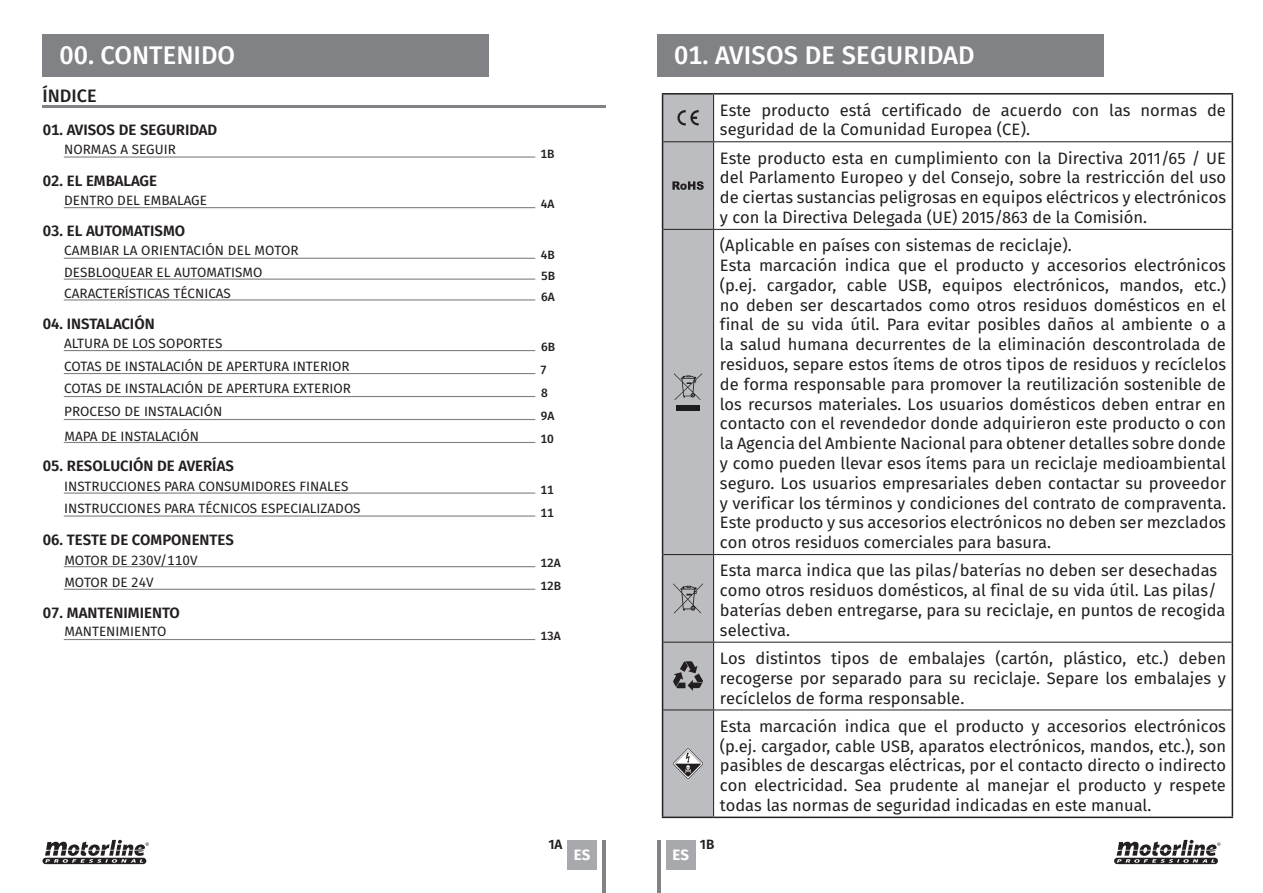
<style>
.page{position:relative;width:1263px;height:893px;background:#fff}
.page>*{position:absolute;margin:0;border:0;box-sizing:border-box;transform-origin:0 0}
.titulos{font:500 25.5px "Fira Sans";letter-spacing:.01em;color:#fff}
.legenda{font:500 25.5px "Fira Sans";color:#fff}
.legenda-2{font:500 18px "Fira Sans";color:#231f20}
.t1{font:16.5px/19.8px "Fira Sans";color:#231f20}
.Indice-titulo{font:600 15px "Fira Sans";color:#231f20}
.t2{font:700 15px "Fira Sans";color:#fff}
.indice-txt{font:13.5px "Fira Sans";color:#231f20}
.t3{font:600 13.5px "Fira Sans";color:#231f20}
.Paragraph_Style_3{font:500 12px "Fira Sans";color:#231f20}
</style>
<div class="page">
<div style="left:657px;top:34px;width:446px;height:43px;background:#808285"></div>
<div style="left:43px;top:34px;width:446px;height:43px;background:#808285"></div>
<hr style="left:43px;top:105px;width:563px;height:3px;background:#808285">
<div style="left:666px;top:840px;width:30px;height:29px;background:#a8a9ad"></div>
<div style="left:567px;top:840px;width:30px;height:29px;background:#a8a9ad"></div>
<hr style="left:603px;top:840px;width:3px;height:53px;background:#808285">
<hr style="left:657px;top:840px;width:3px;height:53px;background:#808285">
<hr style="left:64px;top:156px;width:471px;height:2px;background:#808285">
<hr style="left:64px;top:566px;width:471px;height:1px;background:#808285">
<hr style="left:64px;top:589px;width:471px;height:1px;background:#808285">
<hr style="left:64px;top:639px;width:471px;height:1px;background:#808285">
<hr style="left:64px;top:207px;width:471px;height:1px;background:#808285">
<hr style="left:64px;top:258px;width:471px;height:1px;background:#808285">
<hr style="left:64px;top:350px;width:471px;height:1px;background:#808285">
<hr style="left:64px;top:492px;width:471px;height:2px;background:#808285">
<hr style="left:64px;top:279px;width:471px;height:1px;background:#808285">
<hr style="left:64px;top:373px;width:471px;height:1px;background:#808285">
<hr style="left:64px;top:515px;width:471px;height:2px;background:#808285">
<hr style="left:64px;top:299px;width:471px;height:1px;background:#808285">
<hr style="left:64px;top:396px;width:471px;height:1px;background:#808285">
<hr style="left:64px;top:419px;width:471px;height:1px;background:#808285">
<hr style="left:64px;top:442px;width:471px;height:1px;background:#808285">
<svg style="left:1114px;top:840px;width:106px;height:24px"></svg>
<svg style="left:43px;top:840px;width:106px;height:24px"></svg>
<svg style="left:714px;top:95px;width:518px;height:722px"></svg>
<hr style="left:714px;top:93px;width:519px;height:2px;background:#231f20">
<hr style="left:1232px;top:95px;width:1px;height:47px;background:#231f20">
<hr style="left:1232px;top:142px;width:1px;height:87px;background:#231f20">
<hr style="left:1232px;top:229px;width:1px;height:326px;background:#231f20">
<hr style="left:1232px;top:642px;width:1px;height:68px;background:#231f20">
<hr style="left:1232px;top:710px;width:1px;height:107px;background:#231f20">
<hr style="left:714px;top:817px;width:519px;height:1px;background:#231f20">
<hr style="left:714px;top:141px;width:518px;height:1px;background:#231f20">
<hr style="left:714px;top:229px;width:518px;height:1px;background:#231f20">
<hr style="left:714px;top:554px;width:518px;height:1px;background:#231f20">
<hr style="left:714px;top:642px;width:518px;height:1px;background:#231f20">
<hr style="left:714px;top:710px;width:518px;height:1px;background:#231f20">
<hr style="left:662px;top:93px;width:52px;height:2px;background:#231f20">
<hr style="left:1232px;top:555px;width:1px;height:87px;background:#231f20">
<hr style="left:662px;top:817px;width:52px;height:1px;background:#231f20">
<svg style="left:662px;top:94px;width:52px;height:723px;background:#afb0b2"></svg>
<p class="legenda" style="left:60px;top:35px;width:177px">00. CONTENIDO</p>
<p class="titulos" style="left:674px;top:35px;width:302px">01. AVISOS DE SEGURIDAD</p>
<p class="legenda-2" style="left:43px;top:81px;width:56px">ÍNDICE</p>
<p class="t1" style="left:720px;top:99px;width:508px">Este producto está certificado de acuerdo con las normas de seguridad de la Comunidad Europea (CE).</p>
<p class="t1" style="left:720px;top:147px;width:508px;text-align:justify">Este producto esta en cumplimiento con la Directiva 2011/65 / UE del Parlamento Europeo y del Consejo, sobre la restricción del uso de ciertas sustancias peligrosas en equipos eléctricos y electrónicos y con la Directiva Delegada (UE) 2015/863 de la Comisión.</p>
<p class="t1" style="left:720px;top:235px;width:508px">(Aplicable en países con sistemas de reciclaje).<br>Esta marcación indica que el producto y accesorios electrónicos (p.ej. cargador, cable USB, equipos electrónicos, mandos, etc.) no deben ser descartados como otros residuos domésticos en el final de su vida útil. Para evitar posibles daños al ambiente o a la salud humana decurrentes de la eliminación descontrolada de residuos, separe estos ítems de otros tipos de residuos y recíclelos de forma responsable para promover la reutilización sostenible de los recursos materiales. Los usuarios domésticos deben entrar en contacto con el revendedor donde adquirieron este producto o con la Agencia del Ambiente Nacional para obtener detalles sobre donde y como pueden llevar esos ítems para un reciclaje medioambiental seguro. Los usuarios empresariales deben contactar su proveedor y verificar los términos y condiciones del contrato de compraventa.<br>Este producto y sus accesorios electrónicos no deben ser mezclados con otros residuos comerciales para basura.</p>
<p class="t1" style="left:720px;top:560px;width:507px">Esta marca indica que las pilas/baterías no deben ser desechadas como otros residuos domésticos, al final de su vida útil. Las pilas/ baterías deben entregarse, para su reciclaje, en puntos de recogida selectiva.</p>
<p class="t1" style="left:720px;top:648px;width:508px;text-align:justify">Los distintos tipos de embalajes (cartón, plástico, etc.) deben recogerse por separado para su reciclaje. Separe los embalajes y recíclelos de forma responsable.</p>
<p class="t1" style="left:720px;top:716px;width:508px;text-align:justify">Esta marcación indica que el producto y accesorios electrónicos (p.ej. cargador, cable USB, aparatos electrónicos, mandos, etc.), son pasibles de descargas eléctricas, por el contacto directo o indirecto con electricidad. Sea prudente al manejar el producto y respete todas las normas de seguridad indicadas en este manual.</p>
<p class="Indice-titulo" style="left:43px;top:118px;width:176px">01. AVISOS DE SEGURIDAD</p>
<p class="Indice-titulo" style="left:43px;top:168px;width:116px">02. EL EMBALAGE</p>
<p class="Indice-titulo" style="left:43px;top:219px;width:144px">03. EL AUTOMATISMO</p>
<p class="indice-txt" style="left:64px;top:139px;width:113px">NORMAS A SEGUIR</p>
<p class="Paragraph_Style_3" style="left:540px;top:144px;width:16px">1B</p>
<p class="indice-txt" style="left:64px;top:190px;width:144px">DENTRO DEL EMBALAGE</p>
<p class="indice-txt" style="left:64px;top:240px;width:236px">CAMBIAR LA ORIENTACIÓN DEL MOTOR</p>
<p class="indice-txt" style="left:64px;top:262px;width:200px">DESBLOQUEAR EL AUTOMATISMO</p>
<p class="indice-txt" style="left:64px;top:283px;width:168px">CARACTERÍSTICAS TÉCNICAS</p>
<p class="Paragraph_Style_3" style="left:541px;top:194px;width:15px">4A</p>
<p class="Paragraph_Style_3" style="left:541px;top:245px;width:16px">4B</p>
<p class="Paragraph_Style_3" style="left:541px;top:266px;width:16px">5B</p>
<p class="Paragraph_Style_3" style="left:541px;top:287px;width:15px">6A</p>
<p class="Indice-titulo" style="left:43px;top:311px;width:114px">04. INSTALACIÓN</p>
<p class="indice-txt" style="left:64px;top:333px;width:160px">ALTURA DE LOS SOPORTES</p>
<p class="indice-txt" style="left:64px;top:356px;width:287px">COTAS DE INSTALACIÓN DE APERTURA INTERIOR</p>
<p class="indice-txt" style="left:64px;top:379px;width:288px">COTAS DE INSTALACIÓN DE APERTURA EXTERIOR</p>
<p class="Paragraph_Style_3" style="left:541px;top:337px;width:16px">6B</p>
<p class="Paragraph_Style_3" style="left:540px;top:360px;width:8px">7</p>
<p class="Paragraph_Style_3" style="left:541px;top:383px;width:8px">8</p>
<p class="Paragraph_Style_3" style="left:541px;top:406px;width:15px">9A</p>
<p class="Paragraph_Style_3" style="left:540px;top:429px;width:15px">10</p>
<p class="indice-txt" style="left:64px;top:402px;width:160px">PROCESO DE INSTALACIÓN</p>
<p class="indice-txt" style="left:64px;top:426px;width:136px">MAPA DE INSTALACIÓN</p>
<p class="Indice-titulo" style="left:43px;top:454px;width:193px">05. RESOLUCIÓN DE AVERÍAS</p>
<p class="indice-txt" style="left:64px;top:476px;width:286px">INSTRUCCIONES PARA CONSUMIDORES FINALES</p>
<p class="indice-txt" style="left:64px;top:498px;width:298px">INSTRUCCIONES PARA TÉCNICOS ESPECIALIZADOS</p>
<p class="Indice-titulo" style="left:43px;top:527px;width:193px">06. TESTE DE COMPONENTES</p>
<p class="Paragraph_Style_3" style="left:540px;top:480px;width:15px">11</p>
<p class="Paragraph_Style_3" style="left:540px;top:503px;width:15px">11</p>
<p class="indice-txt" style="left:64px;top:550px;width:135px">MOTOR DE 230V/110V</p>
<p class="indice-txt" style="left:64px;top:572px;width:91px">MOTOR DE 24V</p>
<p class="indice-txt" style="left:64px;top:622px;width:104px">MANTENIMIENTO</p>
<p class="Paragraph_Style_3" style="left:540px;top:553px;width:22px">12A</p>
<p class="Paragraph_Style_3" style="left:540px;top:576px;width:22px">12B</p>
<p class="Indice-titulo" style="left:43px;top:600px;width:139px">07. MANTENIMIENTO</p>
<p class="Paragraph_Style_3" style="left:540px;top:626px;width:22px">13A</p>
<p class="t3" style="left:548px;top:833px;width:16px">1A</p>
<p class="t3" style="left:700px;top:833px;width:16px">1B</p>
<p class="t2" style="left:574px;top:843px;width:18px">ES</p>
<p class="t2" style="left:672px;top:843px;width:18px">ES</p>
</div>
